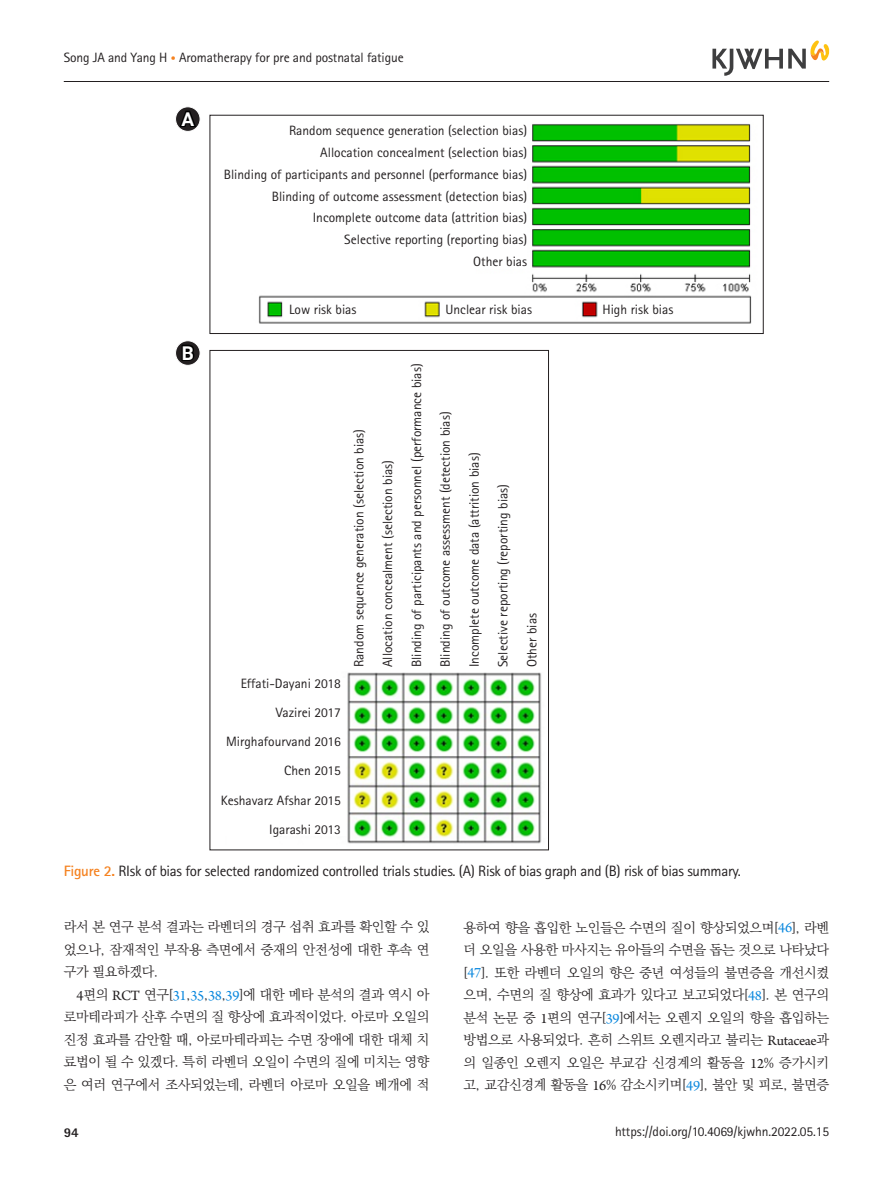
<style>
.page{position:relative;width:893px;height:1191px;background:#fff}
.page>*{position:absolute;margin:0;border:0;box-sizing:border-box;transform-origin:0 0}
.t1{font:700 18.9px "Roboto";color:#fff}
.fig-caption{font:15px "Rotis Sans Serif Std";letter-spacing:-.02em;color:#231f20}
.picture_print{font:13.5px "Rotis Sans Serif Std";color:#231f20}
.body{font:300 13.5px/22.5px "Ko Pub Batang";letter-spacing:-.02em;color:#231f20;text-align:justify}
.t2{font:800 13.5px "Rotis Sans Serif Std";color:#231f20}
.s1{font-family:"Arial Unicode MS";font-size:14.25px;color:#f58220}
.s2{font-weight:700;color:#f58220}
.s3{font-family:"Arno Pro";font-weight:400;font-size:15px}
.s4{font-family:"Arno Pro";font-weight:400;font-size:15px;color:#0b88de}
</style>
<div class="page">
<hr style="left:64px;top:81px;width:765px;height:1px;background:#231f20">
<svg style="left:712px;top:40px;width:118px;height:36px"></svg>
<svg style="left:176px;top:107px;width:24px;height:24px"></svg>
<div style="left:175px;top:106px;width:26px;height:26px;border:1px solid #fff;border-radius:50%"></div>
<svg style="left:178px;top:109px;width:20px;height:20px"></svg>
<svg style="left:176px;top:341px;width:24px;height:24px"></svg>
<div style="left:175px;top:340px;width:26px;height:26px;border:1px solid #fff;border-radius:50%"></div>
<svg style="left:180px;top:342px;width:16px;height:20px"></svg>
<img style="left:347px;top:672px;width:195px;height:172px">
<img style="left:258px;top:123px;width:494px;height:201px">
<div style="left:210px;top:115px;width:554px;height:219px;border:1px solid #231f20"></div>
<div style="left:220px;top:126px;width:307px;height:142px;background:#fff"></div>
<div style="left:285px;top:301px;width:126px;height:18px;background:#fff"></div>
<div style="left:441px;top:301px;width:127px;height:18px;background:#fff"></div>
<div style="left:598px;top:301px;width:126px;height:18px;background:#fff"></div>
<p class="picture_print" style="left:64px;top:49px;width:341px">Song JA and Yang H <span class="s1">•</span> Aromatherapy for pre and postnatal fatigue</p>
<p class="t1" style="left:181px;top:106px;width:14px">A</p>
<p class="t1" style="left:182px;top:339px;width:14px">B</p>
<p class="picture_print" style="left:289px;top:122px;width:240px">Random sequence generation (selection bias)</p>
<p class="picture_print" style="left:320px;top:144px;width:208px">Allocation concealment (selection bias)</p>
<p class="picture_print" style="left:224px;top:166px;width:305px">Blinding of participants and personnel (performance bias)</p>
<p class="picture_print" style="left:272px;top:188px;width:257px">Blinding of outcome assessment (detection bias)</p>
<p class="picture_print" style="left:313px;top:210px;width:216px">Incomplete outcome data (attrition bias)</p>
<p class="picture_print" style="left:344px;top:232px;width:184px">Selective reporting (reporting bias)</p>
<p class="picture_print" style="left:473px;top:253px;width:55px">Other bias</p>
<p class="picture_print" style="left:289px;top:301px;width:69px">Low risk bias</p>
<p class="picture_print" style="left:445px;top:301px;width:88px">Unclear risk bias</p>
<p class="picture_print" style="left:602px;top:301px;width:72px">High risk bias</p>
<p class="picture_print" style="left:241px;top:675px;width:102px">Effati-Dayani 2018</p>
<p class="picture_print" style="left:276px;top:704px;width:67px">Vazirei 2017</p>
<p class="picture_print" style="left:226px;top:733px;width:116px">Mirghafourvand 2016</p>
<p class="picture_print" style="left:284px;top:763px;width:58px">Chen 2015</p>
<p class="picture_print" style="left:221px;top:792px;width:121px">Keshavarz Afshar 2015</p>
<p class="picture_print" style="left:269px;top:821px;width:73px">Igarashi 2013</p>
<p class="picture_print" style="left:351px;top:667px;width:240px;rotate:-90deg">Random sequence generation (selection bias)</p>
<p class="picture_print" style="left:380px;top:667px;width:208px;rotate:-90deg">Allocation concealment (selection bias)</p>
<p class="picture_print" style="left:409px;top:667px;width:305px;rotate:-90deg">Blinding of participants and personnel (performance bias)</p>
<p class="picture_print" style="left:437px;top:667px;width:257px;rotate:-90deg">Blinding of outcome assessment (detection bias)</p>
<p class="picture_print" style="left:466px;top:667px;width:216px;rotate:-90deg">Incomplete outcome data (attrition bias)</p>
<p class="picture_print" style="left:495px;top:667px;width:184px;rotate:-90deg">Selective reporting (reporting bias)</p>
<p class="picture_print" style="left:524px;top:667px;width:55px;rotate:-90deg">Other bias</p>
<p class="fig-caption" style="left:64px;top:862px;width:678px"><span class="s2">Figure 2.</span> RIsk of bias for selected randomized controlled trials studies. (A) Risk of bias graph and (B) risk of bias summary.</p>
<p class="body" style="left:64px;top:916px;width:367px">라서 본 연구 분석 결과는 라벤더의 경구 섭취 효과를 확인할 수 있 었으나, 잠재적인 부작용 측면에서 중재의 안전성에 대한 후속 연 구가 필요하겠다.</p>
<p class="body" style="left:64px;top:984px;width:367px;text-indent:13px"><span class="s3">4</span>편의 <span class="s3">RCT</span> 연구[<span class="s4">31</span>,<span class="s4">35</span>,<span class="s4">38</span>,<span class="s4">39</span>]에 대한 메타 분석의 결과 역시 아 로마테라피가 산후 수면의 질 향상에 효과적이었다. 아로마 오일의 진정 효과를 감안할 때, 아로마테라피는 수면 장애에 대한 대체 치 료법이 될 수 있겠다. 특히 라벤더 오일이 수면의 질에 미치는 영향 은 여러 연구에서 조사되었는데, 라벤더 아로마 오일을 베개에 적</p>
<p class="t2" style="left:64px;top:1123px;width:17px">94</p>
<p class="body" style="left:463px;top:917px;width:367px;line-height:21.8px">용하여 향을 흡입한 노인들은 수면의 질이 향상되었으며[<span class="s4">46</span>], 라벤 더 오일을 사용한 마사지는 유아들의 수면을 돕는 것으로 나타났다</p>
<p class="body" style="left:463px;top:962px;width:367px">[<span class="s4">47</span>]. 또한 라벤더 오일의 향은 중년 여성들의 불면증을 개선시켰 으며, 수면의 질 향상에 효과가 있다고 보고되었다[<span class="s4">48</span>]. 본 연구의 분석 논문 중 <span class="s3">1</span>편의 연구[<span class="s4">39</span>]에서는 오렌지 오일의 향을 흡입하는 방법으로 사용되었다. 흔히 스위트 오렌지라고 불리는 <span class="s3">Rutaceae</span>과 의 일종인 오렌지 오일은 부교감 신경계의 활동을 <span class="s3">12</span>% 증가시키 고, 교감신경계 활동을 <span class="s3">16</span>% 감소시키며[<span class="s4">49</span>], 불안 및 피로, 불면증</p>
<p class="picture_print" style="left:615px;top:1123px;width:216px">https://doi.org/10.4069/kjwhn.2022.05.15</p>
</div>
